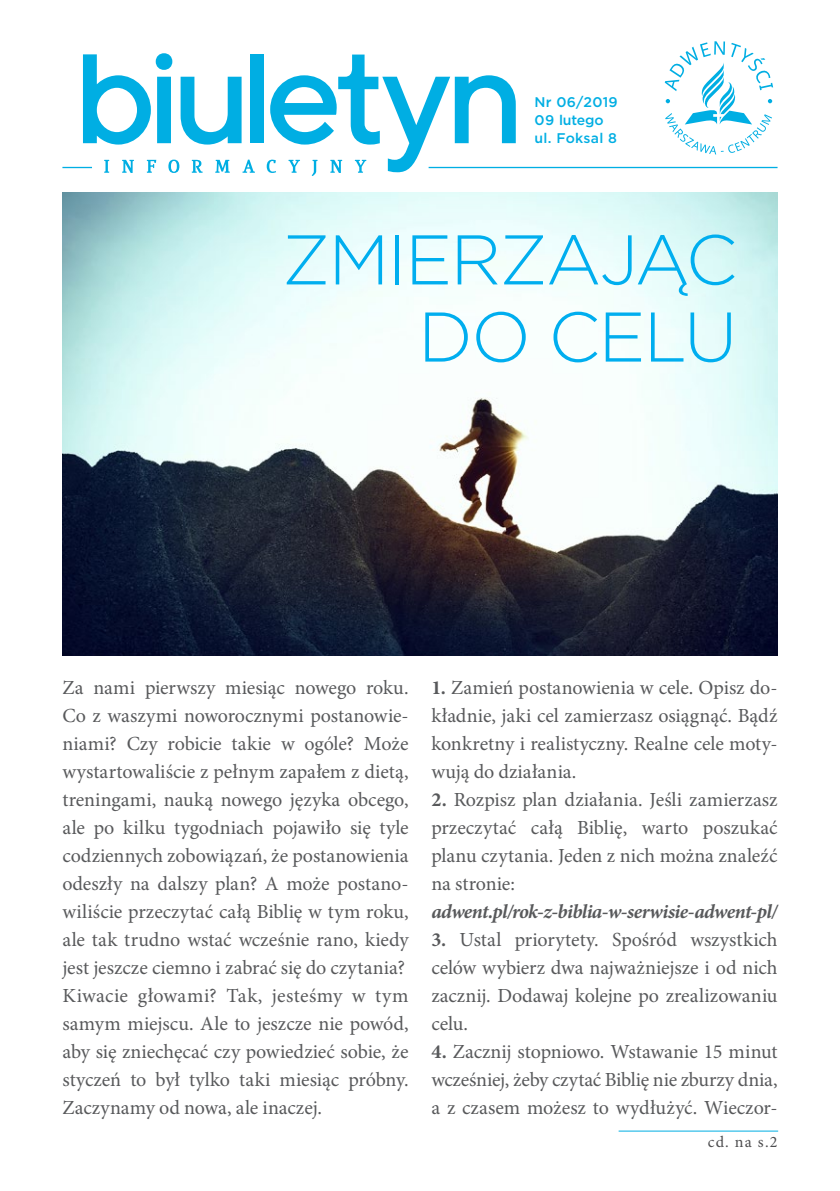
<style>
.page{position:relative;width:840px;height:1191px;background:#fff}
.page>*{position:absolute;margin:0;border:0;box-sizing:border-box;transform-origin:0 0}
.t1{font:300 70.2px/77.2px "Gotham";letter-spacing:-.025em;color:#00aeef;text-align:right}
.t2{font:20px/28px "Minion Pro";letter-spacing:-.005em;color:#58595b;text-align:justify}
.t3{font:italic 700 20px "Minion Pro";letter-spacing:-.03em;color:#58595b}
.t4{font:16px "Minion Pro";color:#4d4d4f}
.t5{font:500 14px/18px "Gotham";letter-spacing:.02em;color:#00aee3}
.s1{font-weight:700}
</style>
<div class="page">
<svg style="left:83px;top:53px;width:89px;height:92px"></svg>
<svg style="left:180px;top:77px;width:61px;height:68px"></svg>
<div style="left:249px;top:54px;width:14px;height:89px;background:#00aee3"></div>
<svg style="left:104px;top:160px;width:5px;height:13px"></svg>
<svg style="left:122px;top:160px;width:12px;height:13px"></svg>
<svg style="left:147px;top:160px;width:9px;height:13px"></svg>
<svg style="left:168px;top:160px;width:11px;height:13px"></svg>
<svg style="left:191px;top:160px;width:12px;height:13px"></svg>
<svg style="left:215px;top:160px;width:15px;height:13px"></svg>
<svg style="left:242px;top:160px;width:13px;height:13px"></svg>
<svg style="left:266px;top:55px;width:249px;height:121px"></svg>
<hr style="left:62px;top:167px;width:30px;height:1px;background:#00aee3">
<hr style="left:428px;top:167px;width:349px;height:1px;background:#00aee3">
<svg style="left:664px;top:41px;width:108px;height:113px"></svg>
<img style="left:62px;top:192px;width:715px;height:463px">
<hr style="left:618px;top:1130px;width:159px;height:1px;background:#00aee3">
<p class="t5" style="left:534px;top:93px;width:85px">Nr 06/2019<br>09 lutego ul. Foksal 8</p>
<h1 class="t1" style="left:282px;top:219px;width:456px">ZMIERZAJĄC<br>DO CELU</h1>
<p class="t2" style="left:62px;top:674px;width:347px;text-align:left">Za nami pierwszy miesiąc nowego roku.<br>Co z waszymi noworocznymi postanowie&shy;niami? Czy robicie takie w ogóle? Może wystartowaliście z pełnym zapałem z dietą, treningami, nauką nowego języka obcego, ale po kilku tygodniach pojawiło się tyle codziennych zobowiązań, że postanowienia odeszły na dalszy plan? A może postano&shy;wiliście przeczytać całą Biblię w tym roku, ale tak trudno wstać wcześnie rano, kiedy jest jeszcze ciemno i zabrać się do czytania?<br>Kiwacie głowami? Tak, jesteśmy w tym samym miejscu. Ale to jeszcze nie powód, aby się zniechęcać czy powiedzieć sobie, że styczeń to był tylko taki miesiąc próbny.<br>Zaczynamy od nowa, ale inaczej.</p>
<p class="t2" style="left:431px;top:674px;width:347px"><span class="s1">1.</span> Zamień postanowienia w cele. Opisz do&shy;kładnie, jaki cel zamierzasz osiągnąć. Bądź konkretny i realistyczny. Realne cele moty&shy;wują do działania.</p>
<p class="t2" style="left:431px;top:786px;width:347px"><span class="s1">2.</span> Rozpisz plan działania. Jeśli zamierzasz przeczytać całą Biblię, warto poszukać planu czytania. Jeden z nich można znaleźć na stronie:</p>
<p class="t3" style="left:431px;top:897px;width:347px">adwent.pl/rok-z-biblia-w-serwisie-adwent-pl/</p>
<p class="t2" style="left:431px;top:926px;width:347px"><span class="s1">3.</span> Ustal priorytety. Spośród wszystkich celów wybierz dwa najważniejsze i od nich zacznij. Dodawaj kolejne po zrealizowaniu celu.</p>
<p class="t2" style="left:431px;top:1038px;width:347px"><span class="s1">4.</span> Zacznij stopniowo. Wstawanie 15 minut wcześniej, żeby czytać Biblię nie zburzy dnia, a z czasem możesz to wydłużyć. Wieczor-</p>
<p class="t4" style="left:707px;top:1131px;width:71px">cd. na s.2</p>
</div>
